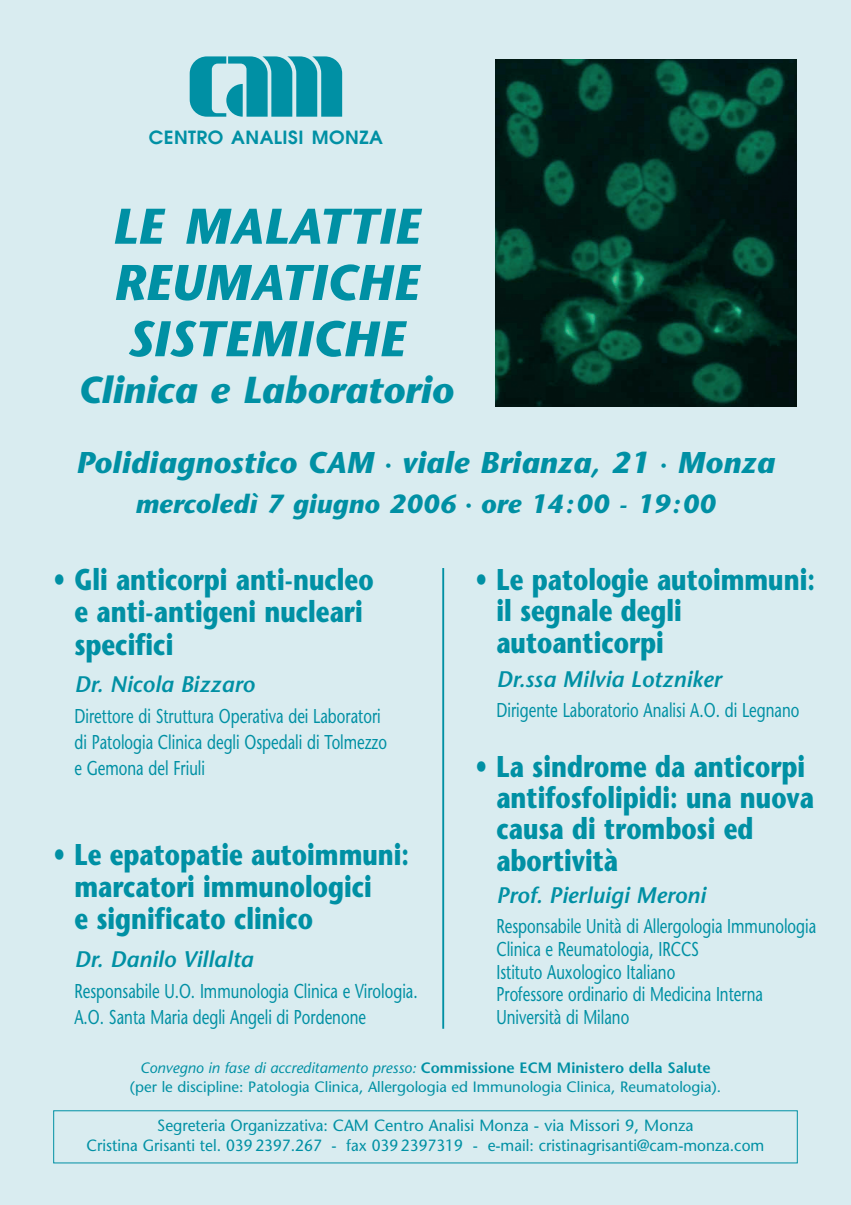
<style>
.page{position:relative;width:851px;height:1205px;background:#fff}
.page>*{position:absolute;margin:0;border:0;box-sizing:border-box;transform-origin:0 0}
.t1{font:italic 700 50px/56.2px "Stone Sans";color:#0090a4;text-align:justify}
.t2{font:italic 700 37.5px "Stone Sans";color:#0090a4}
.t3{font:700 30px/31.4px "Stone Sans";color:#0090a4;scale:.8 1}
.t4{font:italic 700 30px "Stone Sans";letter-spacing:.005em;color:#0090a4}
.t5{font:italic 700 26.25px "Stone Sans";letter-spacing:.005em;color:#0090a4}
.t6{font:italic 600 22.5px "Stone Sans";color:#0090a4}
.t7{font:20px/22.6px "Stone Sans";color:#0090a4;scale:.75 1}
.t8{font:600 18.12px "Avant Garde";letter-spacing:.02em;color:#0090a4}
.t9{font:16.25px/20px "Stone Sans";color:#0090a4;text-align:center;scale:.95 1}
.t10{font:15px/18.8px "Stone Sans";color:#0090a4;text-align:center}
.s1{font-size:12.5px}
.s2{font-style:italic}
.s3{font-weight:600}
</style>
<div class="page">
<div style="left:0;top:1px;width:850px;height:1204px;background:#d9ecf0"></div>
<svg style="left:190px;top:56px;width:152px;height:61px"></svg>
<img style="left:495px;top:59px;width:301px;height:347px">
<hr style="left:442px;top:568px;width:2px;height:461px;background:#0090a4">
<p class="t8" style="left:149px;top:131px;width:235px">CENTRO ANALISI MONZA</p>
<h1 class="t1" style="left:112px;top:203px;width:309px">LE MALATTIE REUMATICHE SISTEMICHE</h1>
<h2 class="t2" style="left:78px;top:375px;width:377px">Clinica e Laboratorio</h2>
<h3 class="t4" style="left:76px;top:451px;width:699px">Polidiagnostico CAM <span class="s1">•</span> viale Brianza, 21 <span class="s1">•</span> Monza</h3>
<h3 class="t5" style="left:135px;top:494px;width:581px">mercoledì 7 giugno 2006 <span class="s1">•</span> ore 14:00 - 19:00</h3>
<h3 class="t3" style="left:74px;top:567px;width:375px;line-height:32.2px;text-indent:-21px">• Gli anticorpi anti-nucleo e anti-antigeni nucleari specifici</h3>
<p class="t6" style="left:74px;top:675px;width:181px">Dr. Nicola Bizzaro</p>
<p class="t7" style="left:74px;top:705px;width:418px;line-height:26px">Direttore di Struttura Operativa dei Laboratori di Patologia Clinica degli Ospedali di Tolmezzo e Gemona del Friuli</p>
<h3 class="t3" style="left:74px;top:841px;width:420px;line-height:32.2px;text-indent:-21px">• Le epatopatie autoimmuni: marcatori immunologici<br>e significato clinico</h3>
<p class="t6" style="left:74px;top:950px;width:180px">Dr. Danilo Villalta</p>
<p class="t7" style="left:74px;top:980px;width:459px;line-height:26px">Responsabile U.O. Immunologia Clinica e Virologia.<br>A.O. Santa Maria degli Angeli di Pordenone</p>
<h3 class="t3" style="left:496px;top:567px;width:399px;text-indent:-21px">• Le patologie autoimmuni: il segnale degli autoanticorpi</h3>
<p class="t6" style="left:496px;top:670px;width:226px">Dr.ssa Milvia Lotzniker</p>
<p class="t7" style="left:496px;top:700px;width:405px">Dirigente Laboratorio Analisi A.O. di Legnano</p>
<h3 class="t3" style="left:496px;top:754px;width:398px;text-indent:-21px">• La sindrome da anticorpi antifosfolipidi: una nuova causa di trombosi ed abortività</h3>
<p class="t6" style="left:496px;top:887px;width:211px">Prof. Pierluigi Meroni</p>
<p class="t7" style="left:496px;top:917px;width:428px">Responsabile Unità di Allergologia Immunologia Clinica e Reumatologia, IRCCS<br>Istituto Auxologico Italiano<br>Professore ordinario di Medicina Interna Università di Milano</p>
<p class="t10" style="left:130px;top:1060px;width:592px"><span class="s2">Convegno in fase di accreditamento presso:</span> <span class="s3">Commissione ECM Ministero della Salute </span>(per le discipline: Patologia Clinica, Allergologia ed Immunologia Clinica, Reumatologia).</p>
<p class="t9" style="left:87px;top:1117px;width:714px">Segreteria Organizzativa: CAM Centro Analisi Monza - via Missori 9, Monza<br>Cristina Grisanti tel. 039 2397.267 - fax 039 2397319 - e-mail: cristinagrisanti@cam-monza.com</p>
</div>
